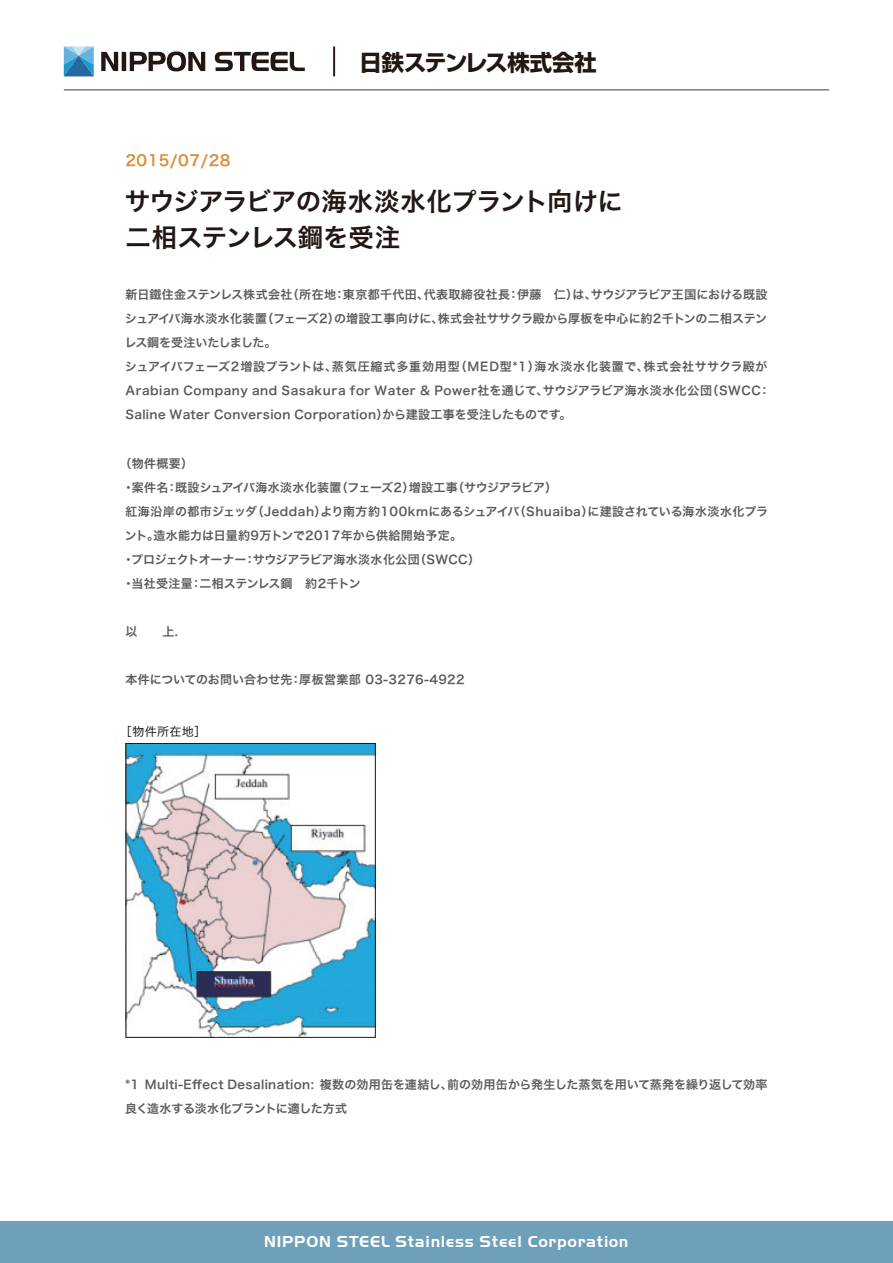
<style>
.page{position:relative;width:893px;height:1263px;background:#fff}
.page>*{position:absolute;margin:0;border:0;box-sizing:border-box;transform-origin:0 0}
.t1{font:25.5px/36px "Hira Kaku Pro W6";letter-spacing:-.025em;color:#221713}
.t2{font:700 22.35px "Shin Go Pro";letter-spacing:-.02em;color:#221713}
.t3{font:700 16.5px "Handel Got D";letter-spacing:.05em;color:#fff}
.t4{font:15px "Hira Kaku Pro W6";letter-spacing:.03em;color:#da8c39}
.t5{font:12px/24px "Hira Kaku Pro W6";letter-spacing:.03em;color:#595a5b}
.t6{font:12px/24px "Hira Kaku Pro W6";letter-spacing:.01em;color:#595a5b}
.t7{font:12px "Hira Kaku Pro W3";letter-spacing:.03em;color:#030303}
</style>
<div class="page">
<img style="left:128px;top:745px;width:246px;height:290px">
<div style="left:126px;top:743px;width:250px;height:294px;border:1px solid #221713"></div>
<hr style="left:64px;top:89px;width:765px;height:2px;background:#7c7d80">
<div style="left:0;top:1221px;width:893px;height:42px;background:#6ea0ba"></div>
<svg style="left:64px;top:46px;width:30px;height:30px"></svg>
<svg style="left:101px;top:51px;width:104px;height:20px"></svg>
<svg style="left:215px;top:52px;width:90px;height:19px"></svg>
<hr style="left:333px;top:46px;width:2px;height:30px;background:#221713">
<p class="t4" style="left:125px;top:147px;width:107px">2015/07/28</p>
<h2 class="t2" style="left:360px;top:44px;width:239px">日鉄ステンレス株式会社</h2>
<h1 class="t1" style="left:125px;top:182px;width:500px">サウジアラビアの海水淡水化プラント向けに二相ステンレス鋼を受注</h1>
<p class="t5" style="left:125px;top:282px;width:647px">新日鐵住金ステンレス株式会社（所在地：東京都千代田、代表取締役社長：伊藤 仁）は、サウジアラビア王国における既設シュアイバ海水淡水化装置（フェーズ2）の増設工事向けに、株式会社ササクラ殿から厚板を中心に約2千トンの二相ステンレス鋼を受注いたしました。<br>シュアイバフェーズ2増設プラントは、蒸気圧縮式多重効用型（MED型*1）海水淡水化装置で、株式会社ササクラ殿がArabian Company and Sasakura for Water &amp; Power社を通じて、サウジアラビア海水淡水化公団（SWCC：Saline Water Conversion Corporation）から建設工事を受注したものです。</p>
<p class="t5" style="left:119px;top:450px;width:650px">（物件概要）<br>・案件名：既設シュアイバ海水淡水化装置（フェーズ2）増設工事（サウジアラビア）<br>紅海沿岸の都市ジェッダ（Jeddah）より南方約100kmにあるシュアイバ（Shuaiba）に建設されている海水淡水化プラント。造水能力は日量約9万トンで2017年から供給開始予定。<br>・プロジェクトオーナー：サウジアラビア海水淡水化公団（SWCC）<br>・当社受注量：二相ステンレス鋼　約2千トン</p>
<p class="t5" style="left:125px;top:618px;width:54px">以　　上.</p>
<p class="t5" style="left:125px;top:666px;width:341px">本件についてのお問い合わせ先：厚板営業部 03-3276-4922</p>
<p class="t7" style="left:120px;top:721px;width:88px">［物件所在地］</p>
<p class="t6" style="left:125px;top:1072px;width:644px">*1 Multi-Effect Desalination: 複数の効用缶を連結し、前の効用缶から発生した蒸気を用いて蒸発を繰り返して効率良く造水する淡水化プラントに適した方式</p>
<h3 class="t3" style="left:264px;top:1232px;width:366px">NIPPON STEEL Stainless Steel Corporation</h3>
</div>
